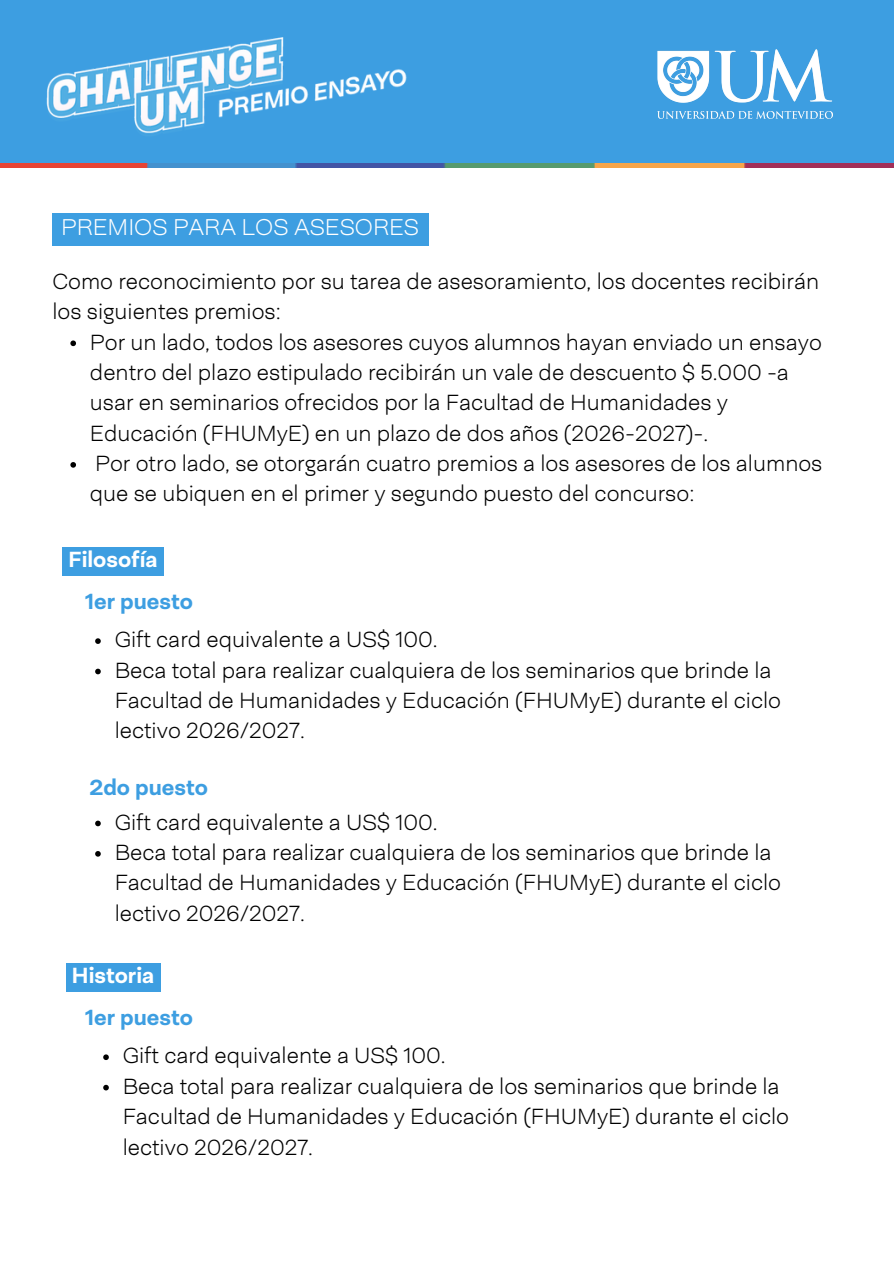
<style>
.page{position:relative;width:894px;height:1264px;background:#fff}
.page>*{position:absolute;margin:0;border:0;box-sizing:border-box;transform-origin:0 0}
.t1{font:300 22.95px "Neogrotesk Ess Ult";color:#fff}
.t2{font:300 22.05px/30.3px "Neogrotesk Ess Ult";color:#000}
.t3{font:700 22.05px "Neogrotesk Ess";color:#3d9ee1}
.t4{font:700 22.05px "Neogrotesk Ess";color:#fff}
</style>
<div class="page">
<svg style="left:70px;top:340px;width:6px;height:6px"></svg>
<svg style="left:70px;top:462px;width:6px;height:5px"></svg>
<div style="left:52px;top:213px;width:376px;height:33px;background:#3d9ee1"></div>
<div style="left:0;top:0;width:893px;height:168px;background:#3d9ee1"></div>
<img style="left:46px;top:37px;width:361px;height:97px">
<img style="left:657px;top:49px;width:176px;height:70px">
<img style="left:0;top:163px;width:893px;height:5px">
<svg style="left:95px;top:638px;width:6px;height:6px"></svg>
<svg style="left:95px;top:668px;width:6px;height:6px"></svg>
<svg style="left:95px;top:820px;width:6px;height:6px"></svg>
<svg style="left:95px;top:851px;width:6px;height:5px"></svg>
<div style="left:62px;top:547px;width:102px;height:29px;background:#3d9ee1"></div>
<svg style="left:103px;top:1054px;width:6px;height:6px"></svg>
<svg style="left:103px;top:1084px;width:6px;height:6px"></svg>
<div style="left:66px;top:963px;width:94px;height:29px;background:#3d9ee1"></div>
<h1 class="t1" style="left:61px;top:218px;width:359px">PREMIOS PARA LOS ASESORES</h1>
<p class="t2" style="left:52px;top:268px;width:768px">Como reconocimiento por su tarea de asesoramiento, los docentes recibirán los siguientes premios:</p>
<p class="t2" style="left:90px;top:329px;width:733px">Por un lado, todos los asesores cuyos alumnos hayan enviado un ensayo dentro del plazo estipulado recibirán un vale de descuento $ 5.000 -a usar en seminarios ofrecidos por la Facultad de Humanidades y Educación (FHUMyE) en un plazo de dos años (2026-2027)-.</p>
<p class="t2" style="left:90px;top:450px;width:733px">Por otro lado, se otorgarán cuatro premios a los asesores de los alumnos que se ubiquen en el primer y segundo puesto del concurso:</p>
<h2 class="t4" style="left:69px;top:550px;width:90px">Filosofía</h2>
<p class="t3" style="left:85px;top:592px;width:109px">1er puesto</p>
<p class="t2" style="left:115px;top:626px;width:324px">Gift card equivalente a US$ 100.</p>
<p class="t2" style="left:115px;top:657px;width:667px">Beca total para realizar cualquiera de los seminarios que brinde la<br>Facultad de Humanidades y Educación (FHUMyE) durante el ciclo lectivo 2026/2027.</p>
<p class="t3" style="left:89px;top:778px;width:120px">2do puesto</p>
<p class="t2" style="left:115px;top:809px;width:324px">Gift card equivalente a US$ 100.</p>
<h2 class="t2" style="left:115px;top:839px;width:667px">Beca total para realizar cualquiera de los seminarios que brinde la<br>Facultad de Humanidades y Educación (FHUMyE) durante el ciclo lectivo 2026/2027.</h2>
<h2 class="t4" style="left:72px;top:966px;width:84px">Historia</h2>
<h2 class="t3" style="left:85px;top:1008px;width:109px">1er puesto</h2>
<p class="t2" style="left:123px;top:1042px;width:324px">Gift card equivalente a US$ 100.</p>
<p class="t2" style="left:123px;top:1073px;width:667px">Beca total para realizar cualquiera de los seminarios que brinde la<br>Facultad de Humanidades y Educación (FHUMyE) durante el ciclo lectivo 2026/2027.</p>
</div>
